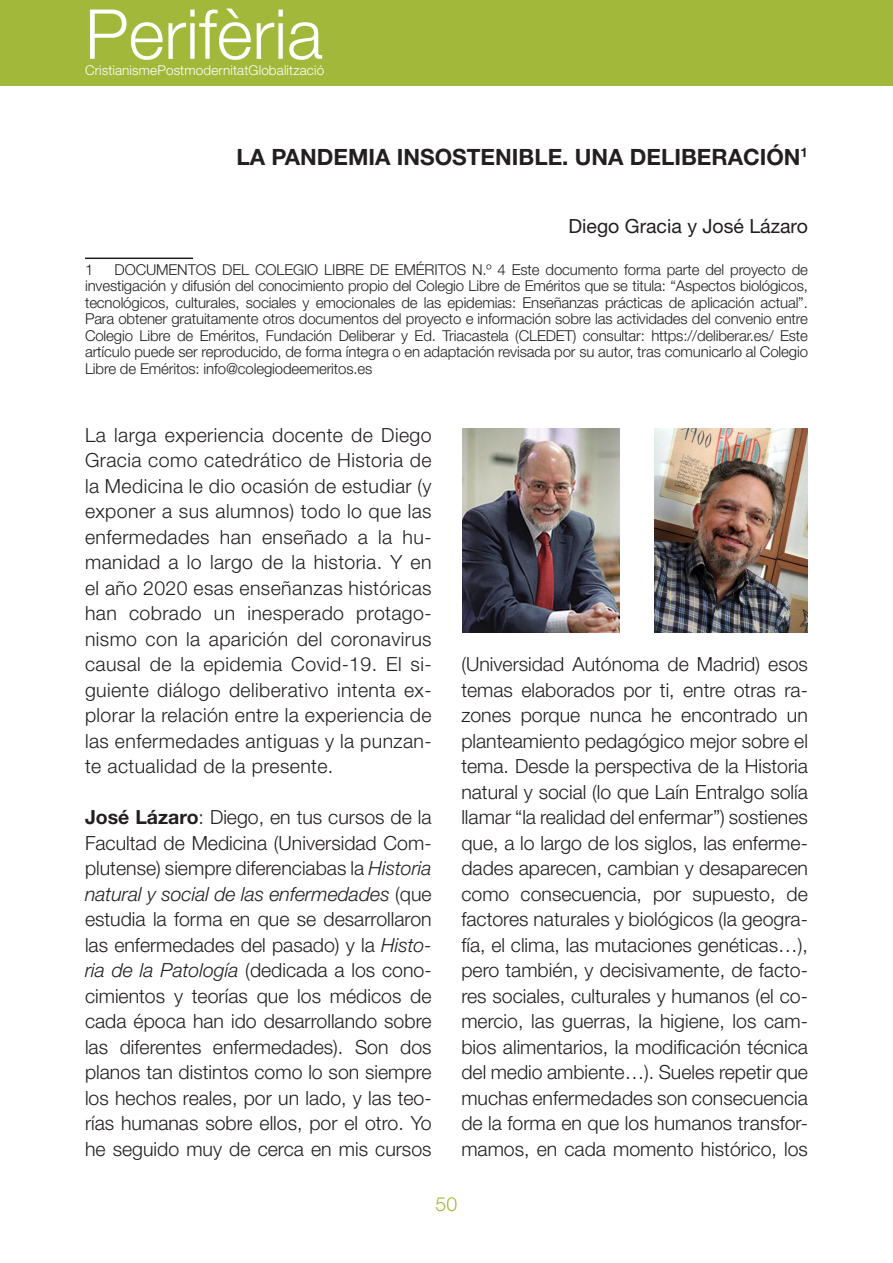
<style>
.page{position:relative;width:893px;height:1263px;background:#fff}
.page>*{position:absolute;margin:0;border:0;box-sizing:border-box;transform-origin:0 0}
.t1{font:300 69px "Helvetica Neue LT Std";color:#fff}
.titols{font:700 22.5px "Helvetica Neue LT Std";color:#231f20}
.text_base{font:300 19.5px/25.5px "Helvetica Neue LT Std";color:#231f20;text-align:justify}
.noms{font:19.5px "Helvetica Neue LT Std";color:#231f20}
.t2{font:300 19.5px "Helvetica Neue LT Std";color:#a2b83a}
.peu_de_pagina_bo{font:300 15px/16.5px "Helvetica Neue LT Std";letter-spacing:-.01em;color:#231f20;text-align:justify}
.t3{font:300 13.5px "Helvetica Neue LT Std";letter-spacing:.01em;color:#fff}
.s1{font-weight:700}
.s2{font-style:italic}
</style>
<div class="page">
<div style="left:0;top:0;width:893px;height:86px;background:#a2b83a"></div>
<hr style="left:85px;top:258px;width:108px;height:1px;background:#231f20">
<img style="left:462px;top:428px;width:158px;height:204px">
<img style="left:655px;top:428px;width:153px;height:204px">
<h1 class="t1" style="left:85px;top:-8px;width:239px">Perifèria</h1>
<p class="t3" style="left:85px;top:62px;width:241px">CristianismePostmodernitatGlobalització</p>
<p class="titols" style="left:236px;top:143px;width:573px">LA PANDEMIA INSOSTENIBLE. UNA DELIBERACIÓN<sup>1</sup></p>
<p class="noms" style="left:568px;top:214px;width:241px">Diego Gracia y José Lázaro</p>
<p class="peu_de_pagina_bo" style="left:85px;top:261px;width:724px;text-indent:30px">DOCUMENTOS DEL COLEGIO LIBRE DE EMÉRITOS N.º 4 Este documento forma parte del proyecto de investigación y difusión del conocimiento propio del Colegio Libre de Eméritos que se titula: “Aspectos biológicos, tecnológicos, culturales, sociales y emocionales de las epidemias: Enseñanzas prácticas de aplicación actual”.<br>Para obtener gratuitamente otros documentos del proyecto e información sobre las actividades del convenio entre Colegio Libre de Eméritos, Fundación Deliberar y Ed. Triacastela (CLEDET) consultar: https://deliberar.es/ Este artículo puede ser reproducido, de forma íntegra o en adaptación revisada por su autor, tras comunicarlo al Colegio Libre de Eméritos: info@colegiodeemeritos.es</p>
<p class="peu_de_pagina_bo" style="left:85px;top:261px;width:10px">1</p>
<p class="text_base" style="left:85px;top:422px;width:348px">La larga experiencia docente de Diego Gracia como catedrático de Historia de la Medicina le dio ocasión de estudiar (y exponer a sus alumnos) todo lo que las enfermedades han enseñado a la hu&shy;manidad a lo largo de la historia. Y en el año 2020 esas enseñanzas históricas han cobrado un inesperado protago&shy;nismo con la aparición del coronavirus causal de la epidemia Covid-19. El si&shy;guiente diálogo deliberativo intenta ex&shy;plorar la relación entre la experiencia de las enfermedades antiguas y la punzan&shy;te actualidad de la presente.</p>
<p class="text_base" style="left:85px;top:804px;width:348px"><span class="s1">José Lázaro</span>: Diego, en tus cursos de la Facultad de Medicina (Universidad Com&shy;plutense) siempre diferenciabas la <span class="s2">Historia natural y social de las enfermedades</span> (que estudia la forma en que se desarrollaron las enfermedades del pasado) y la <span class="s2">Histo&shy;ria de la Patología</span> (dedicada a los cono&shy;cimientos y teorías que los médicos de cada época han ido desarrollando sobre las diferentes enfermedades). Son dos planos tan distintos como lo son siempre los hechos reales, por un lado, y las teo&shy;rías humanas sobre ellos, por el otro. Yo he seguido muy de cerca en mis cursos</p>
<p class="text_base" style="left:461px;top:651px;width:348px">(Universidad Autónoma de Madrid) esos temas elaborados por ti, entre otras ra&shy;zones porque nunca he encontrado un planteamiento pedagógico mejor sobre el tema. Desde la perspectiva de la Historia natural y social (lo que Laín Entralgo solía llamar “la realidad del enfermar”) sostienes que, a lo largo de los siglos, las enferme&shy;dades aparecen, cambian y desaparecen como consecuencia, por supuesto, de factores naturales y biológicos (la geogra&shy;fía, el clima, las mutaciones genéticas…), pero también, y decisivamente, de facto&shy;res sociales, culturales y humanos (el co&shy;mercio, las guerras, la higiene, los cam&shy;bios alimentarios, la modificación técnica del medio ambiente…). Sueles repetir que muchas enfermedades son consecuencia de la forma en que los humanos transfor&shy;mamos, en cada momento histórico, los</p>
<p class="t2" style="left:436px;top:1192px;width:23px">50</p>
</div>
